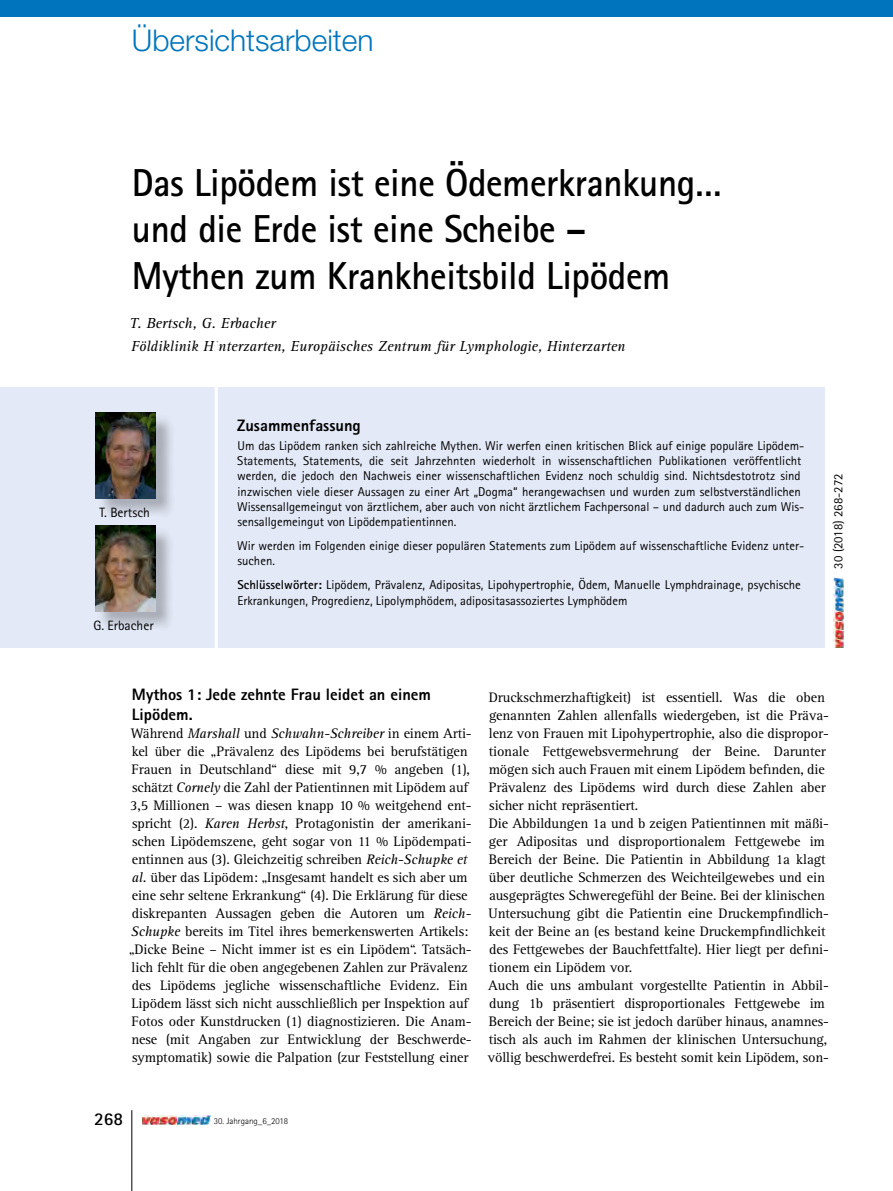
<style>
.page{position:relative;width:893px;height:1191px;background:#fff}
.page>*{position:absolute;margin:0;border:0;box-sizing:border-box;transform-origin:0 0}
.t1{font:700 39px/46.8px "Rotis Sans Serif Std";letter-spacing:-.01em;color:#000;scale:.95 1}
.t2{font:300 30px "Helvetica Neue LT Std";color:#0075bd}
.t3{font:700 18px "Rotis Sans Serif Std";color:#000}
.t4{font:800 16.5px/19.5px "Rotis Sans Serif Std";color:#000}
.t5{font:italic 15px/22.2px "Rotis Serif Std";color:#000}
.t6{font:14.25px/18px "Rotis Serif Std";letter-spacing:-.01em;color:#000}
.t7{font:13.5px "Rotis Sans Serif Std";color:#000}
.t8{font:12.75px/15.3px "Rotis Sans Serif Std";color:#000}
.t9{font:300 9px "Rotis Sans Serif Std";color:#000}
.s1{font-weight:700}
.s2{font-style:italic}
</style>
<div class="page">
<img style="left:142px;top:1115px;width:68px;height:9px">
<hr style="left:132px;top:1110px;width:1px;height:81px;background:#000">
<div style="left:0;top:0;width:893px;height:17px;background:#0075bd"></div>
<div style="left:0;top:387px;width:825px;height:260px;background:#e3e9f6"></div>
<hr style="left:215px;top:341px;width:3px;height:311px;background:#fff">
<div style="left:97px;top:528px;width:78px;height:102px;background:#000;opacity:.25"></div>
<img style="left:95px;top:525px;width:60px;height:86px">
<div style="left:98px;top:415px;width:77px;height:102px;background:#000;opacity:.25"></div>
<img style="left:96px;top:413px;width:60px;height:85px">
<img style="left:834px;top:577px;width:10px;height:71px">
<h2 class="t2" style="left:132px;top:22px;width:243px">Übersichtsarbeiten</h2>
<h1 class="t1" style="left:132px;top:158px;width:623px">Das Lipödem ist eine Ödemerkrankung… und die Erde ist eine Scheibe –<br>Mythen zum Krankheitsbild Lipödem</h1>
<p class="t5" style="left:130px;top:313px;width:497px">T. Bertsch, G. Erbacher<br>Földiklinik Hinterzarten, Europäisches Zentrum für Lymphologie, Hinterzarten</p>
<p class="t7" style="left:99px;top:504px;width:52px">T. Bertsch</p>
<p class="t7" style="left:93px;top:617px;width:62px">G. Erbacher</p>
<p class="t4" style="left:237px;top:415px;width:125px">Zusammenfassung</p>
<p class="t8" style="left:237px;top:438px;width:569px">Um das Lipödem ranken sich zahlreiche Mythen. Wir werfen einen kritischen Blick auf einige populäre Lipödem-Statements, Statements, die seit Jahrzehnten wiederholt in wissenschaftlichen Publikationen veröffentlicht werden, die jedoch den Nachweis einer wissenschaftlichen Evidenz noch schuldig sind. Nichtsdestotrotz sind inzwischen viele dieser Aussagen zu einer Art „Dogma“ herangewachsen und wurden zum selbstverständlichen Wissensallgemeingut von ärztlichem, aber auch von nicht ärztlichem Fachpersonal – und dadurch auch zum Wis&shy;sensallgemeingut von Lipödempatientinnen.</p>
<p class="t8" style="left:237px;top:538px;width:569px">Wir werden im Folgenden einige dieser populären Statements zum Lipödem auf wissenschaftliche Evidenz unter&shy;suchen.</p>
<p class="t8" style="left:238px;top:577px;width:565px"><span class="s1">Schlüsselwörter:</span> Lipödem, Prävalenz, Adipositas, Lipohypertrophie, Ödem, Manuelle Lymphdrainage, psychische<br>Erkrankungen, Progredienz, Lipolymphödem, adipositasassoziertes Lymphödem</p>
<p class="t8" style="left:831px;top:568px;width:96px;rotate:-90deg">30 (2018) 268-272</p>
<p class="t4" style="left:132px;top:684px;width:301px">Mythos 1: Jede zehnte Frau leidet an einem<br>Lipödem.</p>
<p class="t6" style="left:129px;top:725px;width:344px">Während <span class="s2">Marshall</span> und <span class="s2">Schwahn-Schreiber</span> in einem Arti&shy;kel über die „Prävalenz des Lipödems bei berufstätigen Frauen in Deutschland“ diese mit 9,7 % angeben (1), schätzt <span class="s2">Cornely</span> die Zahl der Patientinnen mit Lipödem auf 3,5 Millionen – was diesen knapp 10 % weitgehend ent&shy;spricht (2). <span class="s2">Karen Herbst</span>, Protagonistin der amerikani&shy;schen Lipödemszene, geht sogar von 11 % Lipödempati&shy;entinnen aus (3). Gleichzeitig schreiben <span class="s2">Reich-Schupke et al.</span> über das Lipödem: „Insgesamt handelt es sich aber um eine sehr seltene Erkrankung“ (4). Die Erklärung für diese diskrepanten Aussagen geben die Autoren um <span class="s2">Reich-Schupke</span> bereits im Titel ihres bemerkenswerten Artikels: „Dicke Beine – Nicht immer ist es ein Lipödem“. Tatsäch&shy;lich fehlt für die oben angegebenen Zahlen zur Prävalenz des Lipödems jegliche wissenschaftliche Evidenz. Ein Lipödem lässt sich nicht ausschließlich per Inspektion auf Fotos oder Kunstdrucken (1) diagnostizieren. Die Anam&shy;nese (mit Angaben zur Entwicklung der Beschwerde&shy;symptomatik) sowie die Palpation (zur Feststellung einer</p>
<p class="t6" style="left:488px;top:689px;width:343px">Druckschmerzhaftigkeit) ist essentiell. Was die oben genannten Zahlen allenfalls wiedergeben, ist die Präva&shy;lenz von Frauen mit Lipohypertrophie, also die dispropor&shy;tionale Fettgewebsvermehrung der Beine. Darunter mögen sich auch Frauen mit einem Lipödem befinden, die Prävalenz des Lipödems wird durch diese Zahlen aber sicher nicht repräsentiert.<br>Die Abbildungen 1a und b zeigen Patientinnen mit mäßi&shy;ger Adipositas und disproportionalem Fettgewebe im Bereich der Beine. Die Patientin in Abbildung 1a klagt über deutliche Schmerzen des Weichteilgewebes und ein ausgeprägtes Schweregefühl der Beine. Bei der klinischen Untersuchung gibt die Patientin eine Druckempfindlich&shy;keit der Beine an (es bestand keine Druckempfindlichkeit des Fettgewebes der Bauchfettfalte). Hier liegt per defini&shy;tionem ein Lipödem vor.<br>Auch die uns ambulant vorgestellte Patientin in Abbil&shy;dung 1b präsentiert disproportionales Fettgewebe im Bereich der Beine; sie ist jedoch darüber hinaus, anamnes&shy;tisch als auch im Rahmen der klinischen Untersuchung, völlig beschwerdefrei. Es besteht somit kein Lipödem, son-</p>
<p class="t3" style="left:94px;top:1107px;width:30px">268</p>
<p class="t9" style="left:214px;top:1115px;width:76px">30. Jahrgang_6_2018</p>
</div>
